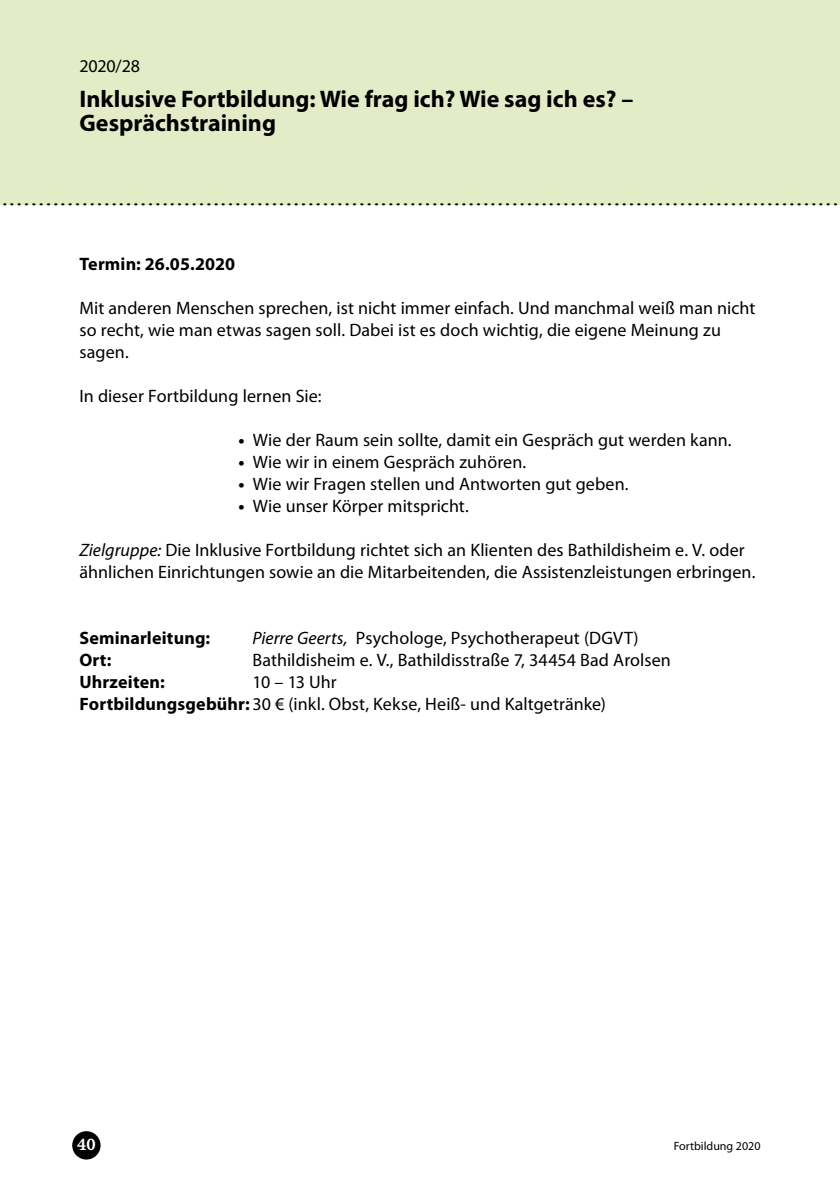
<style>
.page{position:relative;width:840px;height:1191px;background:#fff}
.page>*{position:absolute;margin:0;border:0;box-sizing:border-box;transform-origin:0 0}
.t1{font:28px "Times New Roman";color:#000}
.t2{font:700 24px/24px "Myriad Pro";color:#000}
.t3{font:18px/22px "Myriad Pro";letter-spacing:.005em;color:#000}
.t4{font:700 18px "Myriad Pro";letter-spacing:.005em;color:#000}
.t5{font:600 16px "Stone Informal";color:#fff}
.t6{font:12px "Myriad Pro";color:#000}
.s1{font-weight:700}
.s2{font-style:italic}
</style>
<div class="page">
<div style="left:72px;top:1131px;width:28px;height:28px;background:#000;border-radius:50%"></div>
<div style="left:0;top:0;width:839px;height:204px;background:#e3ecc6"></div>
<p class="t3" style="left:79px;top:55px;width:62px">2020/28</p>
<h2 class="t2" style="left:79px;top:86px;width:555px">Inklusive Fortbildung: Wie frag ich? Wie sag ich es? –<br>Gesprächstraining</h2>
<h1 class="t1" style="left:1px;top:177px;width:838px">...................................................................................................................</h1>
<p class="t4" style="left:79px;top:252px;width:157px">Termin: 26.05.2020</p>
<p class="t3" style="left:79px;top:297px;width:677px">Mit anderen Menschen sprechen, ist nicht immer einfach. Und manchmal weiß man nicht so recht, wie man etwas sagen soll. Dabei ist es doch wichtig, die eigene Meinung zu sagen.</p>
<p class="t3" style="left:79px;top:385px;width:243px">In dieser Fortbildung lernen Sie:</p>
<p class="t3" style="left:238px;top:429px;width:493px"><span class="s1">•</span> Wie der Raum sein sollte, damit ein Gespräch gut werden kann.</p>
<p class="t3" style="left:238px;top:451px;width:288px"><span class="s1">•</span> Wie wir in einem Gespräch zuhören.</p>
<p class="t3" style="left:238px;top:473px;width:390px"><span class="s1">•</span> Wie wir Fragen stellen und Antworten gut geben.</p>
<p class="t3" style="left:238px;top:495px;width:230px"><span class="s1">•</span> Wie unser Körper mitspricht.</p>
<p class="t3" style="left:79px;top:539px;width:675px"><span class="s2">Zielgruppe:</span> Die Inklusive Fortbildung richtet sich an Klienten des Bathildisheim e. V. oder ähnlichen Einrichtungen sowie an die Mitarbeitenden, die Assistenzleistungen erbringen.</p>
<p class="t4" style="left:79px;top:626px;width:132px">Seminarleitung:</p>
<p class="t3" style="left:252px;top:627px;width:387px"><span class="s2">Pierre Geerts,</span> Psychologe, Psychotherapeut (DGVT)</p>
<p class="t4" style="left:79px;top:648px;width:33px">Ort:</p>
<p class="t3" style="left:252px;top:649px;width:419px">Bathildisheim e. V., Bathildisstraße 7, 34454 Bad Arolsen</p>
<p class="t4" style="left:79px;top:670px;width:87px">Uhrzeiten:</p>
<p class="t3" style="left:79px;top:671px;width:527px;text-indent:173px">10 – 13 Uhr<br><span class="s1">Fortbildungsgebühr:</span> 30 € (inkl. Obst, Kekse, Heiß- und Kaltgetränke)</p>
<p class="t5" style="left:77px;top:1135px;width:20px">40</p>
<p class="t6" style="left:673px;top:1139px;width:88px">Fortbildung 2020</p>
</div>
